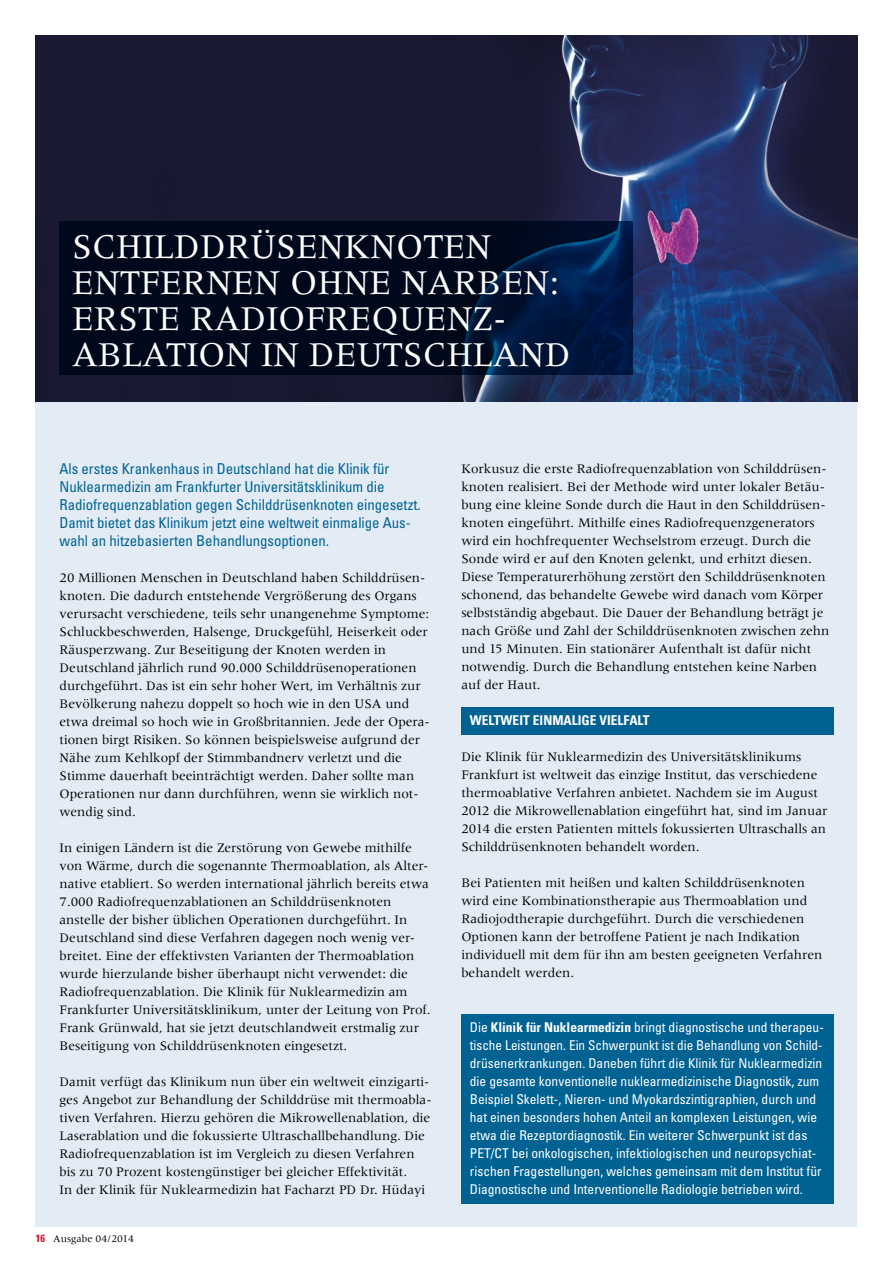
<style>
.page{position:relative;width:893px;height:1263px;background:#fff}
.page>*{position:absolute;margin:0;border:0;box-sizing:border-box;transform-origin:0 0}
.t1{font:36px/36px "Meridien LT Std";color:#fff}
.t2{font:condensed 15px/18px "Univers";letter-spacing:-.005em;color:#006293}
.t3{font:13.5px/18px "Meridien LT Std";color:#000}
.t4{font:condensed 13.5px/18px "Univers";color:#fff}
.t5{font:700 condensed 13.5px "Univers";color:#fff}
.t6{font:10.5px "Meridien LT Std";color:#000}
.s1{font-family:"Univers";font-weight:700;font-stretch:condensed;color:#d30b2c}
.s2{font-weight:700}
</style>
<div class="page">
<div style="left:36px;top:36px;width:821px;height:1191px;background:#e3ecf5"></div>
<div style="left:461px;top:708px;width:372px;height:27px;background:#006293"></div>
<img style="left:36px;top:36px;width:821px;height:366px">
<svg style="left:60px;top:222px;width:572px;height:153px;background:#000c24"></svg>
<div style="left:461px;top:1014px;width:372px;height:189px;background:#006293"></div>
<h1 class="t1" style="left:72px;top:228px;width:500px">SCHILDDRÜSENKNOTEN<br>ENTFERNEN OHNE NARBEN:<br>ERSTE RADIOFREQUENZ-<br>ABLATION IN DEUTSCHLAND</h1>
<p class="t2" style="left:60px;top:459px;width:363px">Als erstes Krankenhaus in Deutschland hat die Klinik für Nuklearmedizin am Frankfurter Universitätsklinikum die Radiofrequenzablation gegen Schilddrüsenknoten eingesetzt.<br>Damit bietet das Klinikum jetzt eine weltweit einmalige Aus&shy;wahl an hitzebasierten Behandlungsoptionen.</p>
<p class="t3" style="left:60px;top:568px;width:371px">20 Millionen Menschen in Deutschland haben Schilddrüsen&shy;knoten. Die dadurch entstehende Vergrößerung des Organs verursacht verschiedene, teils sehr unangenehme Symptome:<br>Schluckbeschwerden, Halsenge, Druckgefühl, Heiserkeit oder Räusperzwang. Zur Beseitigung der Knoten werden in Deutschland jährlich rund 90.000 Schilddrüsenoperationen durchgeführt. Das ist ein sehr hoher Wert, im Verhältnis zur Bevölkerung nahezu doppelt so hoch wie in den USA und etwa dreimal so hoch wie in Großbritannien. Jede der Opera&shy;tionen birgt Risiken. So können beispielsweise aufgrund der Nähe zum Kehlkopf der Stimmbandnerv verletzt und die Stimme dauerhaft beeinträchtigt werden. Daher sollte man Operationen nur dann durchführen, wenn sie wirklich not&shy;wendig sind.</p>
<p class="t3" style="left:60px;top:838px;width:373px">In einigen Ländern ist die Zerstörung von Gewebe mithilfe von Wärme, durch die sogenannte Thermoablation, als Alter&shy;native etabliert. So werden international jährlich bereits etwa 7.000 Radiofrequenzablationen an Schilddrüsenknoten anstelle der bisher üblichen Operationen durchgeführt. In Deutschland sind diese Verfahren dagegen noch wenig ver&shy;breitet. Eine der effektivsten Varianten der Thermoablation wurde hierzulande bisher überhaupt nicht verwendet: die Radiofrequenzablation. Die Klinik für Nuklearmedizin am Frankfurter Universitätsklinikum, unter der Leitung von Prof.<br>Frank Grünwald, hat sie jetzt deutschlandweit erstmalig zur Beseitigung von Schilddrüsenknoten eingesetzt.</p>
<p class="t3" style="left:60px;top:1072px;width:372px">Damit verfügt das Klinikum nun über ein weltweit einzigarti&shy;ges Angebot zur Behandlung der Schilddrüse mit thermoabla&shy;tiven Verfahren. Hierzu gehören die Mikrowellenablation, die Laserablation und die fokussierte Ultraschallbehandlung. Die Radiofrequenzablation ist im Vergleich zu diesen Verfahren bis zu 70 Prozent kostengünstiger bei gleicher Effektivität.<br>In der Klinik für Nuklearmedizin hat Facharzt PD Dr. Hüdayi</p>
<p class="t6" style="left:36px;top:1232px;width:100px"><span class="s1">16</span> Ausgabe 04/2014</p>
<p class="t3" style="left:461px;top:460px;width:370px">Korkusuz die erste Radiofrequenzablation von Schilddrüsen&shy;knoten realisiert. Bei der Methode wird unter lokaler Betäu&shy;bung eine kleine Sonde durch die Haut in den Schilddrüsen&shy;knoten eingeführt. Mithilfe eines Radiofrequenzgenerators wird ein hochfrequenter Wechselstrom erzeugt. Durch die Sonde wird er auf den Knoten gelenkt, und erhitzt diesen.<br>Diese Temperaturerhöhung zerstört den Schilddrüsenknoten schonend, das behandelte Gewebe wird danach vom Körper selbstständig abgebaut. Die Dauer der Behandlung beträgt je nach Größe und Zahl der Schilddrüsenknoten zwischen zehn und 15 Minuten. Ein stationärer Aufenthalt ist dafür nicht notwendig. Durch die Behandlung entstehen keine Narben auf der Haut.</p>
<p class="t5" style="left:470px;top:712px;width:181px">WELTWEIT EINMALIGE VIELFALT</p>
<p class="t3" style="left:461px;top:748px;width:367px">Die Klinik für Nuklearmedizin des Universitätsklinikums Frankfurt ist weltweit das einzige Institut, das verschiedene thermoablative Verfahren anbietet. Nachdem sie im August 2012 die Mikrowellenablation eingeführt hat, sind im Januar 2014 die ersten Patienten mittels fokussierten Ultraschalls an Schilddrüsenknoten behandelt worden.</p>
<p class="t3" style="left:461px;top:874px;width:363px">Bei Patienten mit heißen und kalten Schilddrüsenknoten wird eine Kombinationstherapie aus Thermoablation und Radiojodtherapie durchgeführt. Durch die verschiedenen Optionen kann der betroffene Patient je nach Indikation individuell mit dem für ihn am besten geeigneten Verfahren behandelt werden.</p>
<p class="t4" style="left:470px;top:1018px;width:354px">Die <span class="s2">Klinik für Nuklearmedizin</span> bringt diagnostische und therapeu&shy;tische Leistungen. Ein Schwerpunkt ist die Behandlung von Schild&shy;drüsenerkrankungen. Daneben führt die Klinik für Nuklearmedizin die gesamte konventionelle nuklearmedizinische Diagnostik, zum Beispiel Skelett-, Nieren- und Myokardszintigraphien, durch und hat einen besonders hohen Anteil an komplexen Leistungen, wie etwa die Rezeptordiagnostik. Ein weiterer Schwerpunkt ist das PET/CT bei onkologischen, infektiologischen und neuropsychiat&shy;rischen Fragestellungen, welches gemeinsam mit dem Institut für Diagnostische und Interventionelle Radiologie betrieben wird.</p>
</div>
